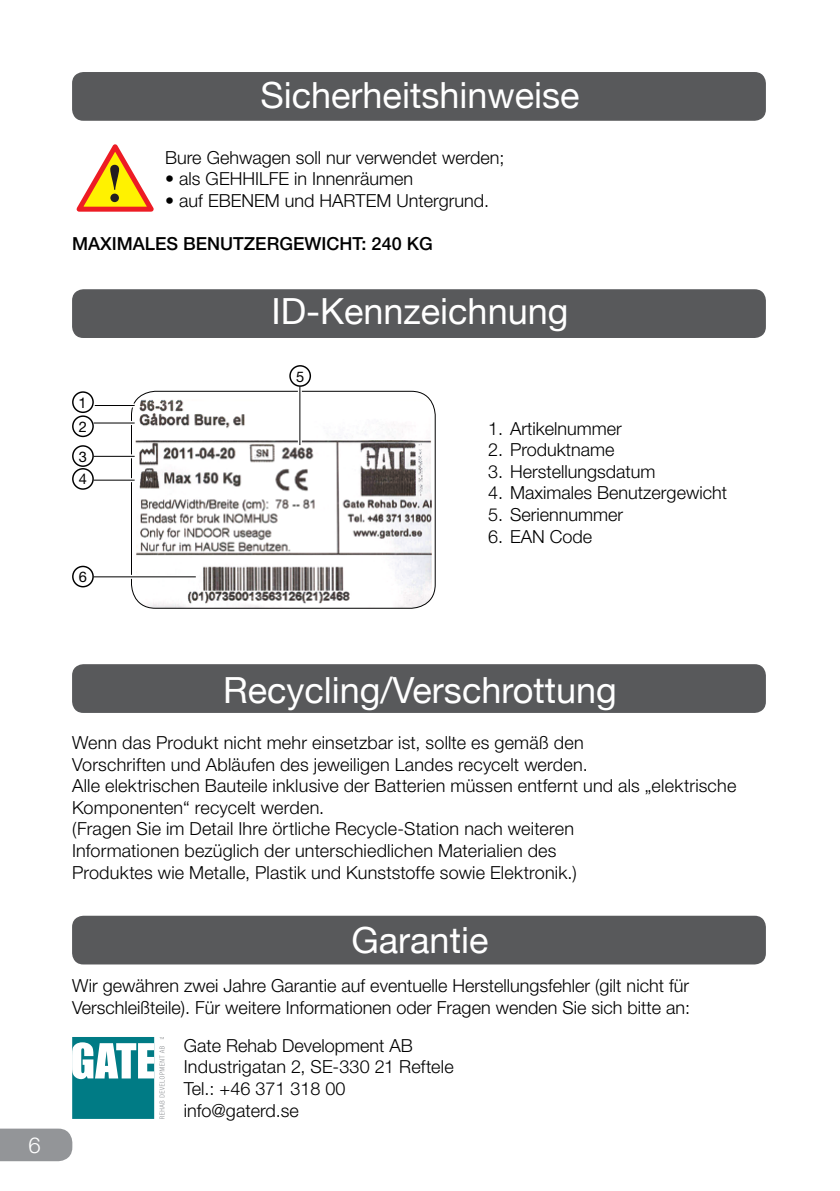
<style>
.page{position:relative;width:840px;height:1191px;background:#fff}
.page>*{position:absolute;margin:0;border:0;box-sizing:border-box;transform-origin:0 0}
.t1{font:36px "Helvetica Neue";color:#fff}
.t2{font:300 22px "Helvetica Neue";color:#fff}
.t3{font:300 18px/21.6px "Helvetica Neue";color:#000}
.t4{font:500 18px "Helvetica Neue";color:#000}
.t5{font:14.6px/22.8px "Helvetica Neue";color:#000}
.t6{font:14.2px/17px "Arial Narrow";letter-spacing:-.025em;color:#231f20}
</style>
<div class="page">
<div style="left:0;top:1128px;width:72px;height:33px;background:#939598"></div>
<div style="left:72px;top:72px;width:693px;height:49px;background:#58595b;border-radius:11px"></div>
<div style="left:72px;top:915px;width:693px;height:49px;background:#58595b;border-radius:11px"></div>
<div style="left:72px;top:289px;width:693px;height:49px;background:#58595b;border-radius:11px"></div>
<svg style="left:76px;top:144px;width:78px;height:68px"></svg>
<svg style="left:72px;top:1037px;width:92px;height:82px"></svg>
<img style="left:132px;top:398px;width:303px;height:210px">
<div style="left:131px;top:391px;width:304px;height:217px;border:1px solid #000;border-radius:24px"></div>
<hr style="left:95px;top:403px;width:40px;height:4px;background:#fff">
<hr style="left:95px;top:405px;width:40px;height:1px;background:#000">
<svg style="left:94px;top:421px;width:41px;height:4px"></svg>
<hr style="left:94px;top:422px;width:41px;height:1px;background:#000">
<svg style="left:94px;top:454px;width:41px;height:4px"></svg>
<hr style="left:94px;top:456px;width:41px;height:1px;background:#000">
<svg style="left:94px;top:478px;width:41px;height:4px"></svg>
<hr style="left:94px;top:479px;width:41px;height:1px;background:#000">
<svg style="left:94px;top:575px;width:102px;height:4px"></svg>
<hr style="left:94px;top:576px;width:102px;height:1px;background:#000">
<svg style="left:298px;top:387px;width:4px;height:58px"></svg>
<hr style="left:299px;top:386px;width:1px;height:59px;background:#000">
<div style="left:289px;top:365px;width:22px;height:22px;border:1px solid #000;border-radius:50%"></div>
<div style="left:72px;top:445px;width:22px;height:22px;border:1px solid #000;border-radius:50%"></div>
<div style="left:72px;top:468px;width:22px;height:22px;border:1px solid #000;border-radius:50%"></div>
<div style="left:72px;top:391px;width:22px;height:22px;border:1px solid #000;border-radius:50%"></div>
<div style="left:72px;top:566px;width:22px;height:21px;border:1px solid #000;border-radius:50%"></div>
<div style="left:72px;top:415px;width:22px;height:22px;border:1px solid #000;border-radius:50%"></div>
<div style="left:72px;top:664px;width:693px;height:49px;background:#58595b;border-radius:11px"></div>
<h1 class="t1" style="left:260px;top:73px;width:320px">Sicherheitshinweise</h1>
<p class="t3" style="left:165px;top:146px;width:340px">Bure Gehwagen soll nur verwendet werden;</p>
<p class="t3" style="left:165px;top:168px;width:249px">• als GEHHILFE in Innenräumen</p>
<p class="t3" style="left:165px;top:189px;width:325px">• auf EBENEM und HARTEM Untergrund.</p>
<p class="t4" style="left:72px;top:233px;width:362px">MAXIMALES BENUTZERGEWICHT: 240 KG</p>
<p class="t6" style="left:162px;top:174px;width:150px">Innan första användningen så bör batteriet laddas 24 timmar..</p>
<h1 class="t1" style="left:271px;top:289px;width:298px">ID-Kennzeichnung</h1>
<p class="t5" style="left:78px;top:391px;width:10px">1</p>
<p class="t5" style="left:79px;top:415px;width:10px">2</p>
<p class="t5" style="left:79px;top:445px;width:10px">3<br>4</p>
<p class="t5" style="left:79px;top:565px;width:10px">6</p>
<p class="t5" style="left:296px;top:365px;width:10px">5</p>
<p class="t3" style="left:488px;top:417px;width:135px">1. Artikelnummer</p>
<p class="t3" style="left:488px;top:438px;width:128px">2. Produktname</p>
<p class="t3" style="left:488px;top:460px;width:169px">3. Herstellungsdatum</p>
<p class="t3" style="left:488px;top:482px;width:240px">4. Maximales Benutzergewicht</p>
<p class="t3" style="left:488px;top:503px;width:137px">5. Seriennummer</p>
<p class="t3" style="left:488px;top:525px;width:106px">6. EAN Code</p>
<p class="t2" style="left:28px;top:1131px;width:14px">6</p>
<h1 class="t1" style="left:223px;top:668px;width:395px">Recycling/Verschrottung</h1>
<p class="t3" style="left:72px;top:731px;width:665px">Wenn das Produkt nicht mehr einsetzbar ist, sollte es gemäß den<br>Vorschriften und Abläufen des jeweiligen Landes recycelt werden.<br>Alle elektrischen Bauteile inklusive der Batterien müssen entfernt und als „elektrische Komponenten“ recycelt werden.<br>(Fragen Sie im Detail Ihre örtliche Recycle-Station nach weiteren<br>Informationen bezüglich der unterschiedlichen Materialien des<br>Produktes wie Metalle, Plastik und Kunststoffe sowie Elektronik.)</p>
<h1 class="t1" style="left:351px;top:918px;width:138px">Garantie</h1>
<p class="t3" style="left:72px;top:974px;width:619px">Wir gewähren zwei Jahre Garantie auf eventuelle Herstellungsfehler (gilt nicht für<br>Verschleißteile). Für weitere Informationen oder Fragen wenden Sie sich bitte an:</p>
<p class="t3" style="left:184px;top:1034px;width:271px">Gate Rehab Development AB<br>Industrigatan 2, SE-330 21 Reftele<br>Tel.: +46 371 318 00 info@gaterd.se</p>
</div>
